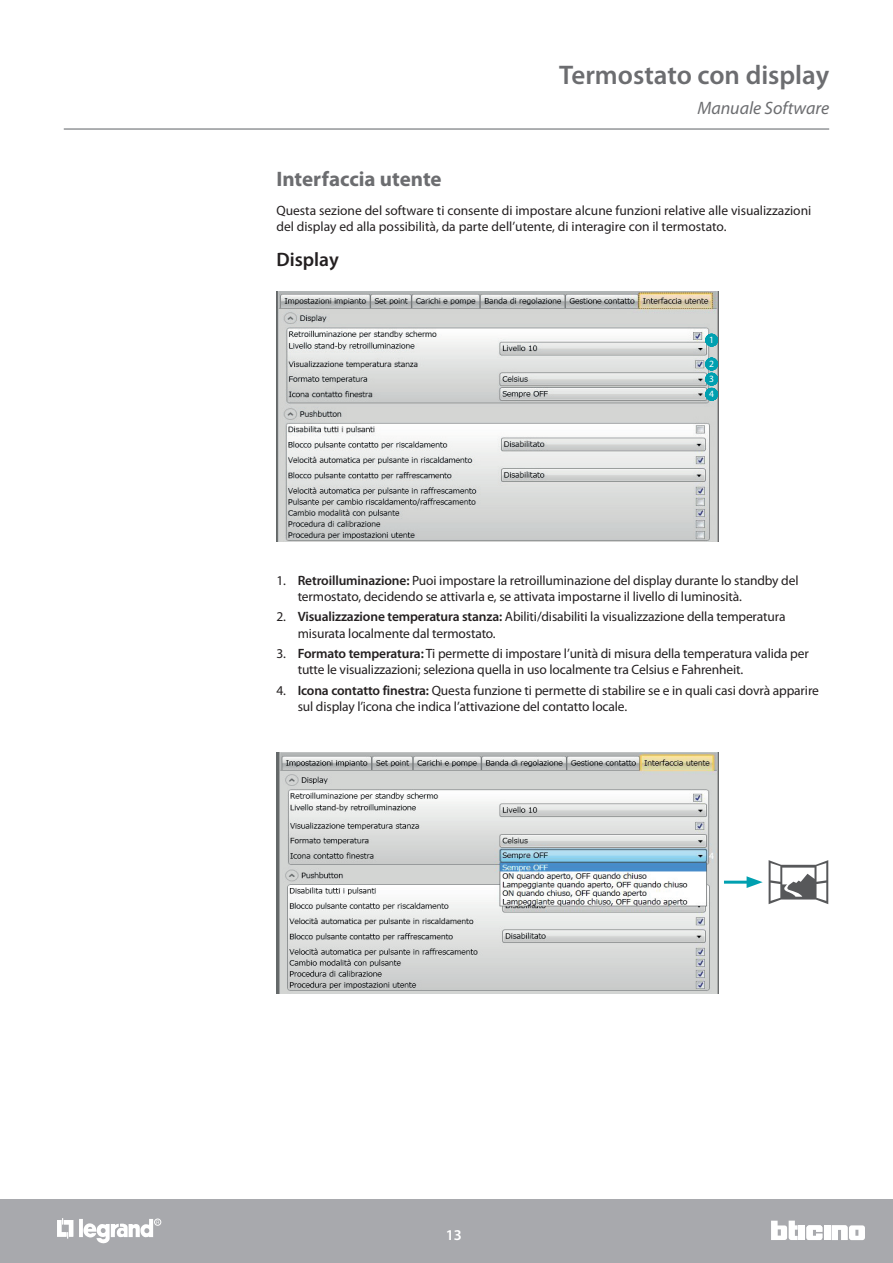
<style>
.page{position:relative;width:893px;height:1263px;background:#fff}
.page>*{position:absolute;margin:0;border:0;box-sizing:border-box;transform-origin:0 0}
.t1{font:600 27px "Myriad Pro";color:#6c6d70}
.t2{font:700 21px "Myriad Pro";color:#6c6d70}
.t3{font:600 19.5px "Myriad Pro";color:#231f20}
.t4{font:italic 18px "Myriad Pro";color:#6c6d70}
.t5{font:600 15px "Myriad Pro";color:#fff}
.t6{font:13.5px/16.2px "Myriad Pro";letter-spacing:-.01em;color:#231f20}
.t7{font:9.6px/15.1px "Myriad Pro";color:#fff;text-align:justify}
.s1{font-weight:600}
</style>
<div class="page">
<hr style="left:64px;top:128px;width:765px;height:2px;background:#939598">
<div style="left:0;top:1199px;width:893px;height:64px;background:#a8a9ad"></div>
<div style="left:799px;top:1225px;width:6px;height:15px;background:#fff"></div>
<div style="left:824px;top:1225px;width:6px;height:15px;background:#fff"></div>
<svg style="left:832px;top:1225px;width:33px;height:15px"></svg>
<svg style="left:771px;top:1220px;width:27px;height:20px"></svg>
<svg style="left:806px;top:1225px;width:16px;height:15px"></svg>
<hr style="left:79px;top:1219px;width:4px;height:18px;background:#fff">
<svg style="left:57px;top:1218px;width:16px;height:20px"></svg>
<div style="left:154px;top:1219px;width:7px;height:6px;border:1px solid #fff;border-radius:50%"></div>
<svg style="left:83px;top:1219px;width:76px;height:25px"></svg>
<img style="left:276px;top:291px;width:442px;height:250px">
<svg style="left:705px;top:333px;width:14px;height:14px"></svg>
<svg style="left:705px;top:357px;width:14px;height:44px"></svg>
<img style="left:276px;top:753px;width:442px;height:240px">
<svg style="left:769px;top:860px;width:59px;height:44px"></svg>
<hr style="left:724px;top:881px;width:28px;height:3px;background:#00a0b0">
<svg style="left:747px;top:876px;width:16px;height:12px"></svg>
<h2 class="t2" style="left:276px;top:165px;width:167px">Interfaccia utente</h2>
<h1 class="t1" style="left:559px;top:58px;width:271px">Termostato con display</h1>
<h3 class="t4" style="left:697px;top:97px;width:133px">Manuale Software</h3>
<p class="t6" style="left:276px;top:202px;width:536px">Questa sezione del software ti consente di impostare alcune funzioni relative alle visualizzazioni del display ed alla possibilità, da parte dell’utente, di interagire con il termostato.</p>
<h3 class="t3" style="left:276px;top:247px;width:64px">Display</h3>
<p class="t7" style="left:709px;top:332px;width:6px">1</p>
<p class="t7" style="left:709px;top:356px;width:6px">2<br>3<br>4</p>
<p class="t6" style="left:298px;top:572px;width:502px;text-indent:-21px">1. <span class="s1">Retroilluminazione:</span> Puoi impostare la retroilluminazione del display durante lo standby del termostato, decidendo se attivarla e, se attivata impostarne il livello di luminosità.</p>
<p class="t6" style="left:298px;top:608px;width:489px;text-indent:-21px">2. <span class="s1">Visualizzazione temperatura stanza:</span> Abiliti/disabiliti la visualizzazione della temperatura misurata localmente dal termostato.</p>
<p class="t6" style="left:298px;top:645px;width:513px;text-indent:-21px">3. <span class="s1">Formato temperatura:</span> Ti permette di impostare l’unità di misura della temperatura valida per tutte le visualizzazioni; seleziona quella in uso localmente tra Celsius e Fahrenheit.</p>
<p class="t6" style="left:298px;top:682px;width:523px;text-indent:-21px">4. <span class="s1">Icona contatto finestra:</span> Questa funzione ti permette di stabilire se e in quali casi dovrà apparire sul display l’icona che indica l’attivazione del contatto locale.</p>
<p class="t5" style="left:446px;top:1225px;width:18px">13</p>
<p class="t7" style="left:709px;top:848px;width:6px">4</p>
</div>
